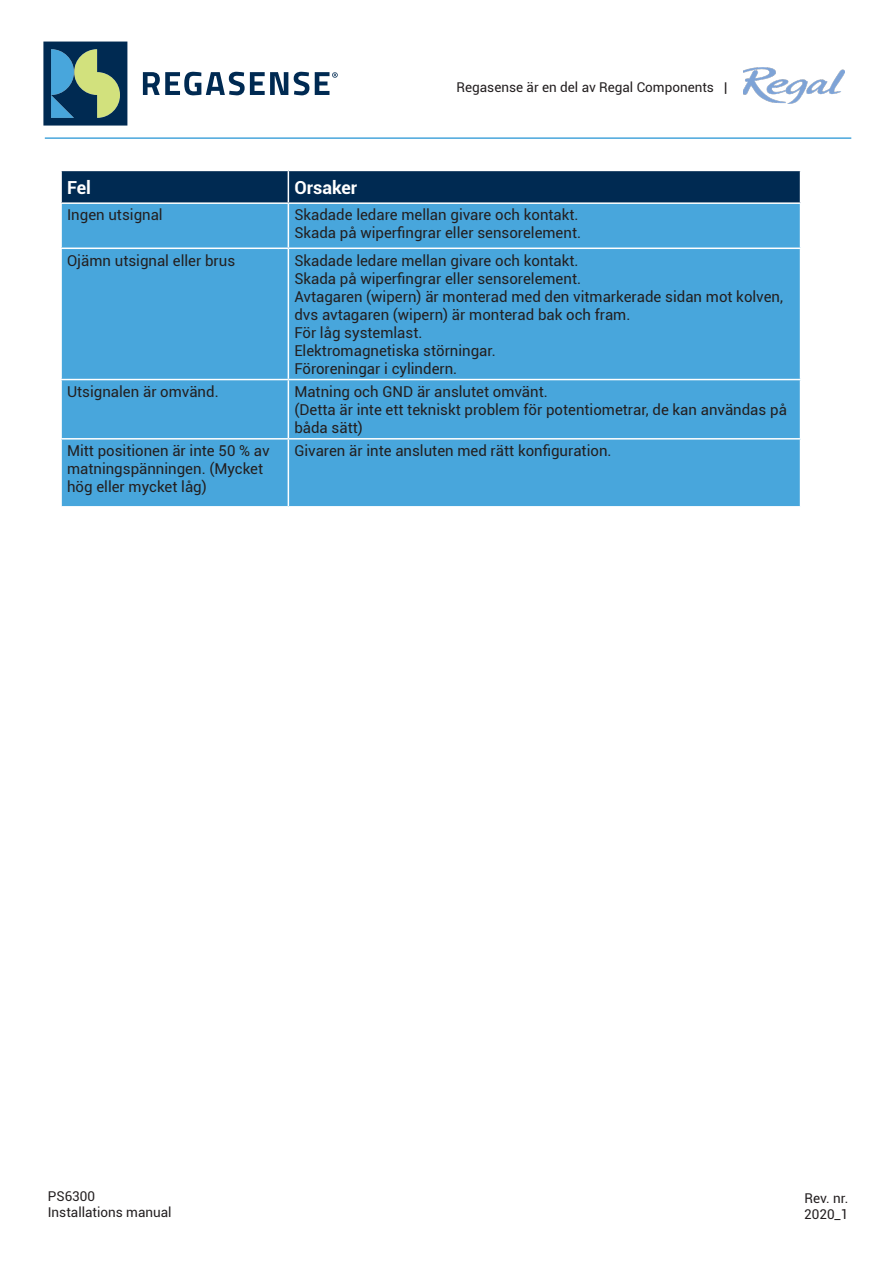
<style>
.page{position:relative;width:893px;height:1263px;background:#fff}
.page>*{position:absolute;margin:0;border:0;box-sizing:border-box;transform-origin:0 0}
.t1{font:700 18px "Roboto";color:#fff}
.Regal_tables___infob{font:15px/18px "Roboto";color:#231f20}
.t2{font:13.5px/16.2px "Roboto";color:#231f20}
</style>
<div class="page">
<img style="left:743px;top:68px;width:102px;height:36px">
<svg style="left:43px;top:42px;width:84px;height:84px;background:#3f6a73"></svg>
<svg style="left:143px;top:72px;width:145px;height:23px"></svg>
<svg style="left:294px;top:72px;width:15px;height:23px"></svg>
<svg style="left:315px;top:72px;width:23px;height:23px"></svg>
<hr style="left:45px;top:137px;width:806px;height:2px;background:#48a6dc">
<div style="left:62px;top:171px;width:738px;height:31px;background:#002a52"></div>
<div style="left:62px;top:204px;width:738px;height:302px;background:#48a6dc"></div>
<hr style="left:288px;top:204px;width:1px;height:44px;background:#fff">
<hr style="left:60px;top:248px;width:228px;height:1px;background:#fff">
<hr style="left:288px;top:248px;width:513px;height:1px;background:#fff">
<hr style="left:288px;top:249px;width:1px;height:130px;background:#fff">
<hr style="left:60px;top:379px;width:228px;height:1px;background:#fff">
<hr style="left:288px;top:379px;width:513px;height:1px;background:#fff">
<hr style="left:288px;top:380px;width:1px;height:58px;background:#fff">
<hr style="left:60px;top:438px;width:228px;height:2px;background:#fff">
<hr style="left:288px;top:438px;width:513px;height:2px;background:#fff">
<hr style="left:288px;top:440px;width:1px;height:66px;background:#fff">
<hr style="left:288px;top:171px;width:1px;height:31px;background:#fff">
<p class="t2" style="left:457px;top:79px;width:272px">Regasense är en del av Regal Components |</p>
<p class="t1" style="left:67px;top:174px;width:26px">Fel</p>
<p class="t1" style="left:294px;top:174px;width:64px">Orsaker</p>
<p class="Regal_tables___infob" style="left:67px;top:206px;width:97px">Ingen utsignal</p>
<p class="Regal_tables___infob" style="left:294px;top:206px;width:286px">Skadade ledare mellan givare och kontakt.</p>
<p class="Regal_tables___infob" style="left:294px;top:224px;width:288px">Skada på wiperfingrar eller sensorelement.</p>
<p class="Regal_tables___infob" style="left:67px;top:251px;width:170px">Ojämn utsignal eller brus</p>
<p class="Regal_tables___infob" style="left:294px;top:251px;width:286px">Skadade ledare mellan givare och kontakt.</p>
<p class="Regal_tables___infob" style="left:294px;top:269px;width:288px">Skada på wiperfingrar eller sensorelement.</p>
<p class="Regal_tables___infob" style="left:294px;top:287px;width:490px">Avtagaren (wipern) är monterad med den vitmarkerade sidan mot kolven, dvs avtagaren (wipern) är monterad bak och fram.</p>
<p class="Regal_tables___infob" style="left:294px;top:323px;width:130px">För låg systemlast.</p>
<p class="Regal_tables___infob" style="left:294px;top:341px;width:203px">Elektromagnetiska störningar.</p>
<p class="Regal_tables___infob" style="left:294px;top:359px;width:164px">Föroreningar i cylindern.</p>
<p class="Regal_tables___infob" style="left:67px;top:382px;width:153px">Utsignalen är omvänd.</p>
<p class="Regal_tables___infob" style="left:294px;top:382px;width:255px">Matning och GND är anslutet omvänt.</p>
<p class="Regal_tables___infob" style="left:294px;top:400px;width:494px">(Detta är inte ett tekniskt problem för potentiometrar, de kan användas på båda sätt)</p>
<p class="Regal_tables___infob" style="left:67px;top:441px;width:204px">Mitt positionen är inte 50 % av matningspänningen. (Mycket hög eller mycket låg)</p>
<p class="Regal_tables___infob" style="left:294px;top:441px;width:319px">Givaren är inte ansluten med rätt konfiguration.</p>
<p class="t2" style="left:48px;top:1187px;width:125px">PS6300<br>Installations manual</p>
<p class="t2" style="left:804px;top:1189px;width:46px">Rev. nr.<br>2020_1</p>
</div>
